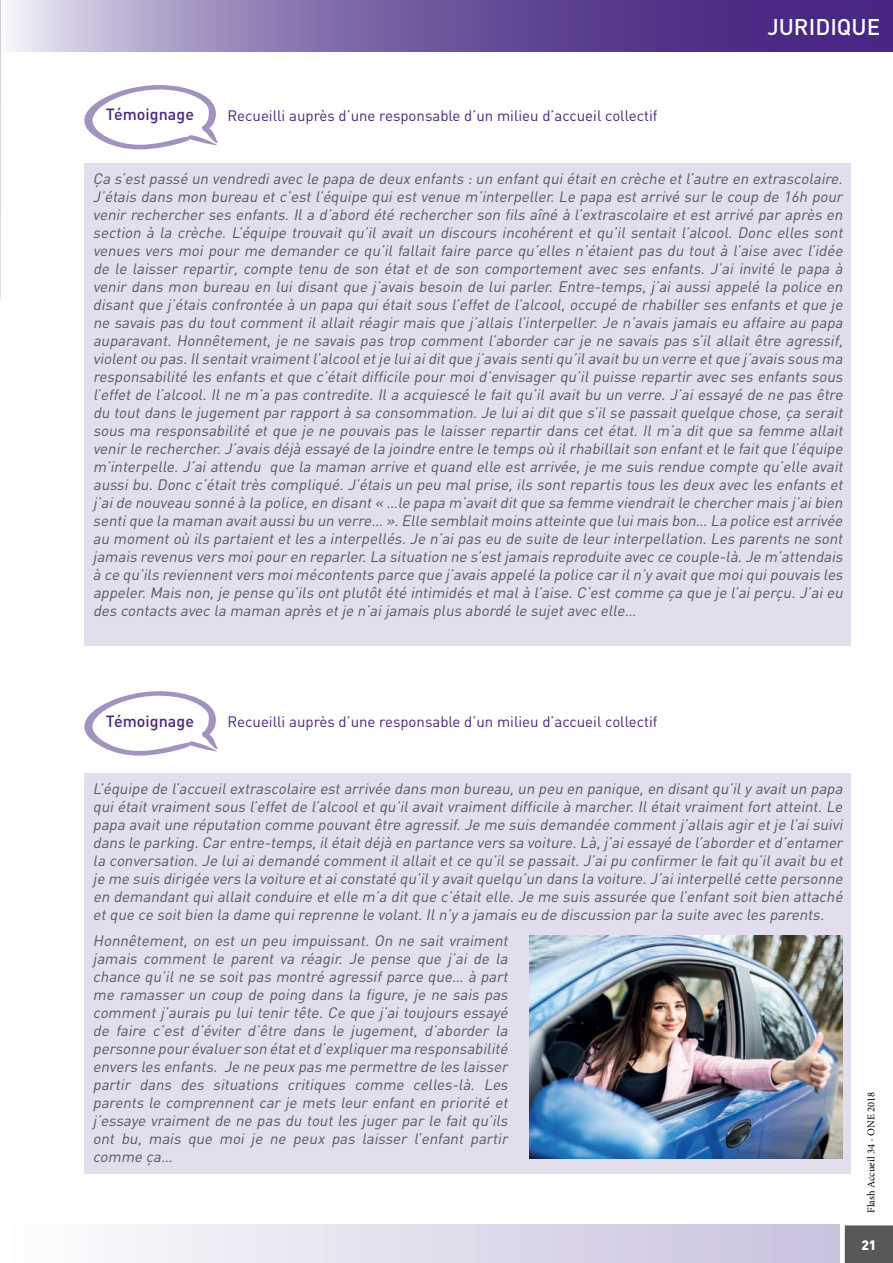
<style>
.page{position:relative;width:893px;height:1263px;background:#fff}
.page>*{position:absolute;margin:0;border:0;box-sizing:border-box;transform-origin:0 0}
.t1{font:500 22.5px "DIN";color:#fff}
.t2{font:500 16.05px "DIN";letter-spacing:.005em;color:#492683}
.t3{font:italic 15px/18px "DIN";color:#57585a;text-align:justify}
.t4{font:15px "DIN";color:#492683}
.t5{font:900 13.5px "DIN";color:#fff}
.t6{font:10.5px "Minion Pro";color:#000}
</style>
<div class="page">
<svg style="left:836px;top:1224px;width:57px;height:39px;background:#6d6e70"></svg>
<svg style="left:8px;top:0;width:885px;height:51px;background:#7b64a5"></svg>
<div style="left:1px;top:1225px;width:838px;height:38px;background:linear-gradient(to right,#fdfefe,#c9c1dd)"></div>
<svg style="left:0;top:0;width:1px;height:299px"></svg>
<div style="left:84px;top:163px;width:767px;height:483px;background:#e2deed"></div>
<svg style="left:84px;top:85px;width:134px;height:64px"></svg>
<div style="left:84px;top:773px;width:767px;height:401px;background:#e2deed"></div>
<svg style="left:84px;top:691px;width:134px;height:65px"></svg>
<img style="left:529px;top:936px;width:314px;height:223px">
<p class="t2" style="left:106px;top:104px;width:90px">Témoignage</p>
<p class="t4" style="left:227px;top:106px;width:432px">Recueilli auprès d’une responsable d’un milieu d’accueil collectif</p>
<h1 class="t1" style="left:767px;top:12px;width:114px">JURIDIQUE</h1>
<p class="t3" style="left:93px;top:169px;width:755px">Ça s’est passé un vendredi avec le papa de deux enfants : un enfant qui était en crèche et l’autre en extrascolaire.<br>J’étais dans mon bureau et c’est l’équipe qui est venue m’interpeller. Le papa est arrivé sur le coup de 16h pour venir rechercher ses enfants. Il a d’abord été rechercher son fils aîné à l’extrascolaire et est arrivé par après en section à la crèche. L’équipe trouvait qu’il avait un discours incohérent et qu’il sentait l’alcool. Donc elles sont venues vers moi pour me demander ce qu’il fallait faire parce qu’elles n’étaient pas du tout à l’aise avec l’idée de le laisser repartir, compte tenu de son état et de son comportement avec ses enfants. J’ai invité le papa à venir dans mon bureau en lui disant que j ’avais besoin de lui parler. Entre-temps, j ’ai aussi appelé la police en disant que j ’étais confrontée à un papa qui était sous l’effet de l’alcool, occupé de rhabiller ses enfants et que je ne savais pas du tout comment il allait réagir mais que j ’allais l’interpeller. Je n’avais jamais eu affaire au papa auparavant. Honnêtement, je ne savais pas trop comment l’aborder car je ne savais pas s’il allait être agressif, violent ou pas. Il sentait vraiment l’alcool et je lui ai dit que j ’avais senti qu’il avait bu un verre et que j ’avais sous ma responsabilité les enfants et que c’était difficile pour moi d’envisager qu’il puisse repartir avec ses enfants sous l’effet de l’alcool. Il ne m’a pas contredite. Il a acquiescé le fait qu’il avait bu un verre. J’ai essayé de ne pas être du tout dans le jugement par rapport à sa consommation. Je lui ai dit que s’il se passait quelque chose, ça serait sous ma responsabilité et que je ne pouvais pas le laisser repartir dans cet état. Il m’a dit que sa femme allait venir le rechercher. J’avais déjà essayé de la joindre entre le temps où il rhabillait son enfant et le fait que l’équipe m’interpelle. J’ai attendu que la maman arrive et quand elle est arrivée, je me suis rendue compte qu’elle avait aussi bu. Donc c’était très compliqué. J’étais un peu mal prise, ils sont repartis tous les deux avec les enfants et j ’ai de nouveau sonné à la police, en disant « …le papa m’avait dit que sa femme viendrait le chercher mais j ’ai bien senti que la maman avait aussi bu un verre… ». Elle semblait moins atteinte que lui mais bon… La police est arrivée au moment où ils partaient et les a interpellés. Je n’ai pas eu de suite de leur interpellation. Les parents ne sont jamais revenus vers moi pour en reparler. La situation ne s’est jamais reproduite avec ce couple-là. Je m’attendais à ce qu’ils reviennent vers moi mécontents parce que j ’avais appelé la police car il n’y avait que moi qui pouvais les appeler. Mais non, je pense qu’ils ont plutôt été intimidés et mal à l’aise. C’est comme ça que je l’ai perçu. J’ai eu des contacts avec la maman après et je n’ai jamais plus abordé le sujet avec elle…</p>
<p class="t2" style="left:106px;top:710px;width:90px">Témoignage</p>
<p class="t4" style="left:227px;top:712px;width:432px">Recueilli auprès d’une responsable d’un milieu d’accueil collectif</p>
<p class="t3" style="left:93px;top:779px;width:754px">L’équipe de l’accueil extrascolaire est arrivée dans mon bureau, un peu en panique, en disant qu’il y avait un papa qui était vraiment sous l’effet de l’alcool et qu’il avait vraiment difficile à marcher. Il était vraiment fort atteint. Le papa avait une réputation comme pouvant être agressif. Je me suis demandée comment j ’allais agir et je l’ai suivi dans le parking. Car entre-temps, il était déjà en partance vers sa voiture. Là, j ’ai essayé de l’aborder et d’entamer la conversation. Je lui ai demandé comment il allait et ce qu’il se passait. J’ai pu confirmer le fait qu’il avait bu et je me suis dirigée vers la voiture et ai constaté qu’il y avait quelqu’un dans la voiture. J’ai interpellé cette personne en demandant qui allait conduire et elle m’a dit que c’était elle. Je me suis assurée que l’enfant soit bien attaché et que ce soit bien la dame qui reprenne le volant. Il n’y a jamais eu de discussion par la suite avec les parents.</p>
<p class="t3" style="left:93px;top:931px;width:420px">Honnêtement, on est un peu impuissant. On ne sait vraiment jamais comment le parent va réagir. Je pense que j ’ai de la chance qu’il ne se soit pas montré agressif parce que… à part me ramasser un coup de poing dans la figure, je ne sais pas comment j ’aurais pu lui tenir tête. Ce que j ’ai toujours essayé de faire c’est d’éviter d’être dans le jugement, d’aborder la personne pour évaluer son état et d’expliquer ma responsabilité envers les enfants. Je ne peux pas me permettre de les laisser partir dans des situations critiques comme celles-là. Les parents le comprennent car je mets leur enfant en priorité et j ’essaye vraiment de ne pas du tout les juger par le fait qu’ils ont bu, mais que moi je ne peux pas laisser l’enfant partir comme ça…</p>
<p class="t6" style="left:864px;top:1213px;width:123px;rotate:-90deg">Flash Accueil 34 - ONE 2018</p>
<p class="t5" style="left:861px;top:1236px;width:17px">21</p>
</div>
